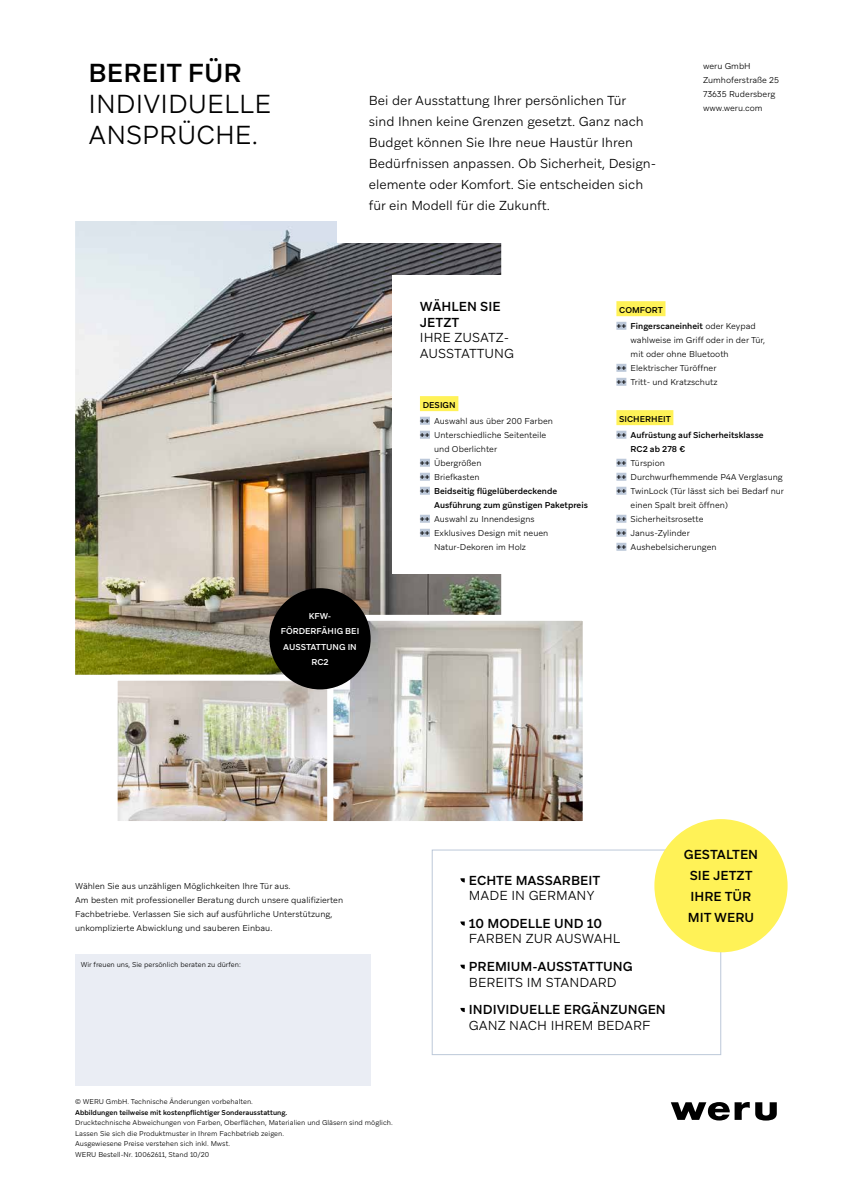
<style>
.page{position:relative;width:842px;height:1191px;background:#fff}
.page>*{position:absolute;margin:0;border:0;box-sizing:border-box;transform-origin:0 0}
.t1{font:300 26px/31.2px "Aribau Grotesk";color:#000}
.t2{font:500 26px "Aribau Grotesk";color:#000}
.t3{font:300 13px/21px "Aribau Grotesk";color:#000}
.t4{font:500 13px/21px "Aribau Grotesk";color:#000}
.t5{font:300 8.5px/14px "Aribau Grotesk";color:#000}
.t6{font:500 8.5px/16.2px "Aribau Grotesk";color:#000}
.t7{font:500 8.5px/15px "Aribau Grotesk";color:#fff;text-align:center}
.t8{font:300 7px/10.5px "Aribau Grotesk";color:#000}
.t9{font:500 7px "Aribau Grotesk";color:#000}
.s1{font-weight:500}
.s2{font-weight:300}
</style>
<div class="page">
<svg style="left:671px;top:1102px;width:106px;height:18px"></svg>
<div style="left:75px;top:954px;width:296px;height:132px;background:#eaedf4"></div>
<img style="left:75px;top:221px;width:427px;height:454px">
<div style="left:432px;top:849px;width:289px;height:205px;border:1px solid #bcc8d9"></div>
<img style="left:109px;top:671px;width:215px;height:150px">
<img style="left:324px;top:612px;width:259px;height:209px">
<div style="left:393px;top:275px;width:413px;height:299px;background:#fff"></div>
<div style="left:338px;top:62px;width:332px;height:181px;background:#fff"></div>
<div style="left:616px;top:301px;width:49px;height:15px;background:#fff257"></div>
<div style="left:616px;top:322px;width:10px;height:8px;background:#bcc8d9"></div>
<div style="left:616px;top:364px;width:10px;height:8px;background:#bcc8d9"></div>
<div style="left:616px;top:378px;width:10px;height:8px;background:#bcc8d9"></div>
<div style="left:616px;top:410px;width:57px;height:15px;background:#fff257"></div>
<div style="left:616px;top:431px;width:10px;height:8px;background:#bcc8d9"></div>
<div style="left:616px;top:459px;width:10px;height:8px;background:#bcc8d9"></div>
<div style="left:616px;top:473px;width:10px;height:8px;background:#bcc8d9"></div>
<div style="left:616px;top:487px;width:10px;height:8px;background:#bcc8d9"></div>
<div style="left:616px;top:515px;width:10px;height:8px;background:#bcc8d9"></div>
<div style="left:616px;top:529px;width:10px;height:8px;background:#bcc8d9"></div>
<div style="left:616px;top:543px;width:10px;height:8px;background:#bcc8d9"></div>
<div style="left:420px;top:396px;width:38px;height:15px;background:#fff257"></div>
<div style="left:420px;top:417px;width:10px;height:8px;background:#bcc8d9"></div>
<div style="left:420px;top:431px;width:10px;height:8px;background:#bcc8d9"></div>
<div style="left:420px;top:459px;width:10px;height:8px;background:#bcc8d9"></div>
<div style="left:420px;top:473px;width:10px;height:8px;background:#bcc8d9"></div>
<div style="left:420px;top:487px;width:10px;height:8px;background:#bcc8d9"></div>
<div style="left:420px;top:515px;width:10px;height:8px;background:#bcc8d9"></div>
<div style="left:420px;top:529px;width:10px;height:8px;background:#bcc8d9"></div>
<svg style="left:460px;top:878px;width:5px;height:4px"></svg>
<svg style="left:460px;top:921px;width:5px;height:4px"></svg>
<svg style="left:460px;top:964px;width:5px;height:5px"></svg>
<svg style="left:460px;top:1008px;width:5px;height:4px"></svg>
<div style="left:654px;top:819px;width:133px;height:133px;background:#fff257;border-radius:50%"></div>
<div style="left:269px;top:588px;width:102px;height:101px;background:#000;border-radius:50%"></div>
<h1 class="t2" style="left:89px;top:56px;width:155px">BEREIT FÜR</h1>
<h1 class="t1" style="left:89px;top:88px;width:184px">INDIVIDUELLE<br>ANSPRÜCHE.</h1>
<p class="t3" style="left:369px;top:90px;width:289px">Bei der Ausstattung Ihrer persönlichen Tür<br>sind Ihnen keine Grenzen gesetzt. Ganz nach Budget können Sie Ihre neue Haustür Ihren Bedürfnissen anpassen. Ob Sicherheit, Design&shy;elemente oder Komfort. Sie entscheiden sich für ein Modell für die Zukunft.</p>
<p class="t5" style="left:703px;top:58px;width:77px">weru GmbH<br>Zumhoferstraße 25<br>73635 Rudersberg www.weru.com</p>
<p class="t7" style="left:281px;top:609px;width:80px">KFW-<br>FÖRDERFÄHIG BEI<br>AUSSTATTUNG IN<br>RC2</p>
<h2 class="t4" style="left:420px;top:298px;width:82px;line-height:15.6px">WÄHLEN SIE<br>JETZT</h2>
<h2 class="t3" style="left:420px;top:329px;width:96px;line-height:15.6px">IHRE ZUSATZ-<br>AUSSTATTUNG</h2>
<p class="t5" style="left:420px;top:396px;width:135px;line-height:16.2px;text-indent:3px"><span class="s1">DESIGN<br>++</span> Auswahl aus über 200 Farben</p>
<p class="t5" style="left:420px;top:427px;width:128px"><span class="s1">++</span> Unterschiedliche Seitenteile</p>
<p class="t5" style="left:434px;top:441px;width:65px">und Oberlichter</p>
<p class="t5" style="left:420px;top:455px;width:63px"><span class="s1">++</span> Übergrößen</p>
<p class="t5" style="left:420px;top:469px;width:61px"><span class="s1">++</span> Briefkasten</p>
<p class="t6" style="left:420px;top:482px;width:139px">++ Beidseitig flügelüberdeckende</p>
<p class="t6" style="left:434px;top:496px;width:155px">Ausführung zum günstigen Paketpreis</p>
<p class="t5" style="left:420px;top:511px;width:116px"><span class="s1">++</span> Auswahl zu Innendesigns</p>
<p class="t5" style="left:420px;top:525px;width:130px"><span class="s1">++</span> Exklusives Design mit neuen</p>
<p class="t5" style="left:434px;top:539px;width:93px">Natur-Dekoren im Holz</p>
<p class="t6" style="left:616px;top:301px;width:141px;text-indent:3px">COMFORT<br>++ Fingerscaneinheit <span class="s2">oder Keypad</span></p>
<p class="t5" style="left:631px;top:333px;width:136px">wahlweise im Griff oder in der Tür,</p>
<p class="t5" style="left:631px;top:347px;width:100px">mit oder ohne Bluetooth</p>
<p class="t5" style="left:616px;top:361px;width:102px"><span class="s1">++</span> Elektrischer Türöffner</p>
<p class="t5" style="left:616px;top:375px;width:103px"><span class="s1">++</span> Tritt- und Kratzschutz</p>
<p class="t6" style="left:616px;top:410px;width:149px;text-indent:3px">SICHERHEIT<br>++ Aufrüstung auf Sicherheitsklasse</p>
<p class="t6" style="left:631px;top:440px;width:56px">RC2 ab 278 €</p>
<p class="t5" style="left:616px;top:455px;width:50px"><span class="s1">++</span> Türspion</p>
<p class="t5" style="left:616px;top:469px;width:168px"><span class="s1">++</span> Durchwurfhemmende P4A Verglasung</p>
<p class="t5" style="left:616px;top:483px;width:169px"><span class="s1">++</span> TwinLock (Tür lässt sich bei Bedarf nur</p>
<p class="t5" style="left:631px;top:497px;width:99px">einen Spalt breit öffnen)</p>
<p class="t5" style="left:616px;top:511px;width:89px"><span class="s1">++</span> Sicherheitsrosette</p>
<p class="t5" style="left:616px;top:525px;width:75px"><span class="s1">++</span> Janus-Zylinder</p>
<p class="t5" style="left:616px;top:539px;width:102px"><span class="s1">++</span> Aushebelsicherungen</p>
<p class="t5" style="left:75px;top:879px;width:270px">Wählen Sie aus unzähligen Möglichkeiten Ihre Tür aus.<br>Am besten mit professioneller Beratung durch unsere qualifizierten Fachbetriebe. Verlassen Sie sich auf ausführliche Unterstützung, unkomplizierte Abwicklung und sauberen Einbau.</p>
<p class="t8" style="left:81px;top:959px;width:162px">Wir freuen uns, Sie persönlich beraten zu dürfen:</p>
<h2 class="t4" style="left:469px;top:869px;width:133px">ECHTE MASSARBEIT</h2>
<h2 class="t3" style="left:469px;top:885px;width:127px">MADE IN GERMANY</h2>
<h2 class="t4" style="left:469px;top:912px;width:135px">10 MODELLE UND 10</h2>
<h2 class="t3" style="left:469px;top:928px;width:153px">FARBEN ZUR AUSWAHL</h2>
<h2 class="t4" style="left:469px;top:955px;width:165px">PREMIUM-AUSSTATTUNG</h2>
<h2 class="t3" style="left:469px;top:971px;width:149px">BEREITS IM STANDARD</h2>
<h2 class="t4" style="left:469px;top:998px;width:198px">INDIVIDUELLE ERGÄNZUNGEN</h2>
<h2 class="t3" style="left:469px;top:1014px;width:183px">GANZ NACH IHREM BEDARF</h2>
<h2 class="t4" style="left:684px;top:843px;width:76px;text-align:center">GESTALTEN<br>SIE JETZT<br>IHRE TÜR<br>MIT WERU</h2>
<p class="t8" style="left:75px;top:1096px;width:179px">© WERU GmbH. Technische Änderungen vorbehalten.</p>
<p class="t9" style="left:75px;top:1108px;width:214px">Abbildungen teilweise mit kostenpflichtiger Sonderausstattung.</p>
<p class="t8" style="left:75px;top:1117px;width:319px">Drucktechnische Abweichungen von Farben, Oberflächen, Materialien und Gläsern sind möglich.<br>Lassen Sie sich die Produktmuster in Ihrem Fachbetrieb zeigen.<br>Ausgewiesene Preise verstehen sich inkl. Mwst.<br>WERU Bestell-Nr. 10062611, Stand 10/20</p>
</div>
